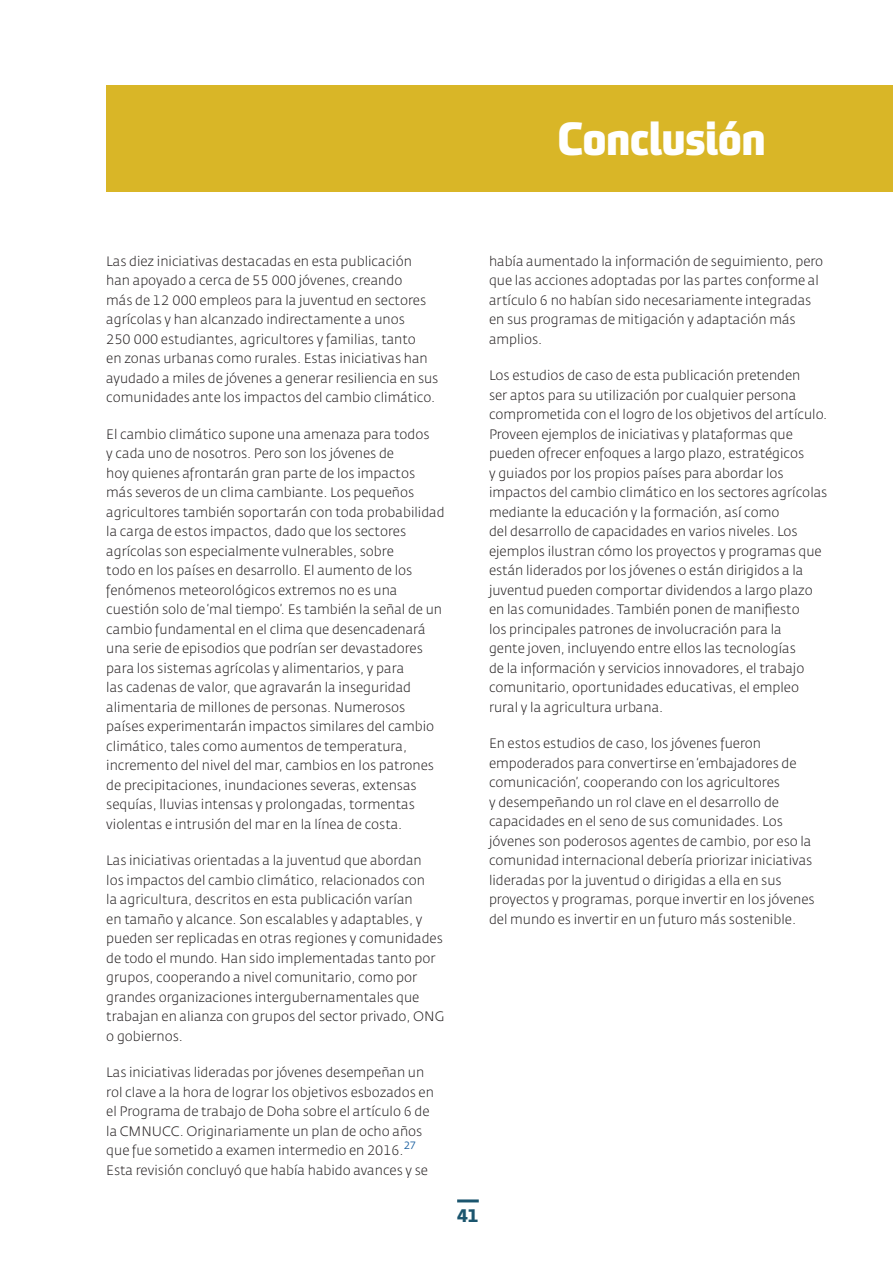
<style>
.page{position:relative;width:893px;height:1263px;background:#fff}
.page>*{position:absolute;margin:0;border:0;box-sizing:border-box;transform-origin:0 0}
.Title_Pre_Chapter_R{font:800 45px "Sommet";color:#fff}
.t1{font:700 18px "Fedra Sans Std";color:#1b556e}
.t2{font:300 13.5px/19.5px "Fedra Sans Std";color:#231f20}
</style>
<div class="page">
<div style="left:106px;top:85px;width:787px;height:106px;background:#d9b627"></div>
<hr style="left:457px;top:1199px;width:22px;height:3px;background:#1b556e">
<p class="Title_Pre_Chapter_R" style="left:558px;top:111px;width:209px">Conclusión</p>
<p class="t2" style="left:106px;top:251px;width:334px">Las diez iniciativas destacadas en esta publicación han apoyado a cerca de 55 000 jóvenes, creando<br>más de 12 000 empleos para la juventud en sectores agrícolas y han alcanzado indirectamente a unos<br>250 000 estudiantes, agricultores y familias, tanto<br>en zonas urbanas como rurales. Estas iniciativas han ayudado a miles de jóvenes a generar resiliencia en sus comunidades ante los impactos del cambio climático.</p>
<p class="t2" style="left:106px;top:424px;width:340px">El cambio climático supone una amenaza para todos<br>y cada uno de nosotros. Pero son los jóvenes de<br>hoy quienes afrontarán gran parte de los impactos más severos de un clima cambiante. Los pequeños agricultores también soportarán con toda probabilidad la carga de estos impactos, dado que los sectores agrícolas son especialmente vulnerables, sobre<br>todo en los países en desarrollo. El aumento de los fenómenos meteorológicos extremos no es una cuestión solo de ‘mal tiempo’. Es también la señal de un cambio fundamental en el clima que desencadenará una serie de episodios que podrían ser devastadores para los sistemas agrícolas y alimentarios, y para<br>las cadenas de valor, que agravarán la inseguridad alimentaria de millones de personas. Numerosos países experimentarán impactos similares del cambio climático, tales como aumentos de temperatura, incremento del nivel del mar, cambios en los patrones de precipitaciones, inundaciones severas, extensas sequías, lluvias intensas y prolongadas, tormentas violentas e intrusión del mar en la línea de costa.</p>
<p class="t2" style="left:106px;top:851px;width:339px">Las iniciativas orientadas a la juventud que abordan<br>los impactos del cambio climático, relacionados con<br>la agricultura, descritos en esta publicación varían<br>en tamaño y alcance. Son escalables y adaptables, y pueden ser replicadas en otras regiones y comunidades de todo el mundo. Han sido implementadas tanto por grupos, cooperando a nivel comunitario, como por grandes organizaciones intergubernamentales que trabajan en alianza con grupos del sector privado, ONG o gobiernos.</p>
<p class="t2" style="left:106px;top:1063px;width:329px">Las iniciativas lideradas por jóvenes desempeñan un rol clave a la hora de lograr los objetivos esbozados en el Programa de trabajo de Doha sobre el artículo 6 de la CMNUCC. Originariamente un plan de ocho años que fue sometido a examen intermedio en 2016.<sup>27<br></sup>Esta revisión concluyó que había habido avances y se</p>
<p class="t2" style="left:489px;top:251px;width:336px">había aumentado la información de seguimiento, pero que las acciones adoptadas por las partes conforme al artículo 6 no habían sido necesariamente integradas en sus programas de mitigación y adaptación más amplios.</p>
<p class="t2" style="left:489px;top:366px;width:340px">Los estudios de caso de esta publicación pretenden<br>ser aptos para su utilización por cualquier persona comprometida con el logro de los objetivos del artículo.<br>Proveen ejemplos de iniciativas y plataformas que pueden ofrecer enfoques a largo plazo, estratégicos<br>y guiados por los propios países para abordar los impactos del cambio climático en los sectores agrícolas mediante la educación y la formación, así como<br>del desarrollo de capacidades en varios niveles. Los ejemplos ilustran cómo los proyectos y programas que están liderados por los jóvenes o están dirigidos a la juventud pueden comportar dividendos a largo plazo en las comunidades. También ponen de manifiesto<br>los principales patrones de involucración para la<br>gente joven, incluyendo entre ellos las tecnologías<br>de la información y servicios innovadores, el trabajo comunitario, oportunidades educativas, el empleo rural y la agricultura urbana.</p>
<p class="t2" style="left:489px;top:734px;width:327px">En estos estudios de caso, los jóvenes fueron empoderados para convertirse en ‘embajadores de comunicación’, cooperando con los agricultores<br>y desempeñando un rol clave en el desarrollo de capacidades en el seno de sus comunidades. Los jóvenes son poderosos agentes de cambio, por eso la comunidad internacional debería priorizar iniciativas lideradas por la juventud o dirigidas a ella en sus proyectos y programas, porque invertir en los jóvenes del mundo es invertir en un futuro más sostenible.</p>
<h2 class="t1" style="left:457px;top:1204px;width:23px">41</h2>
</div>
